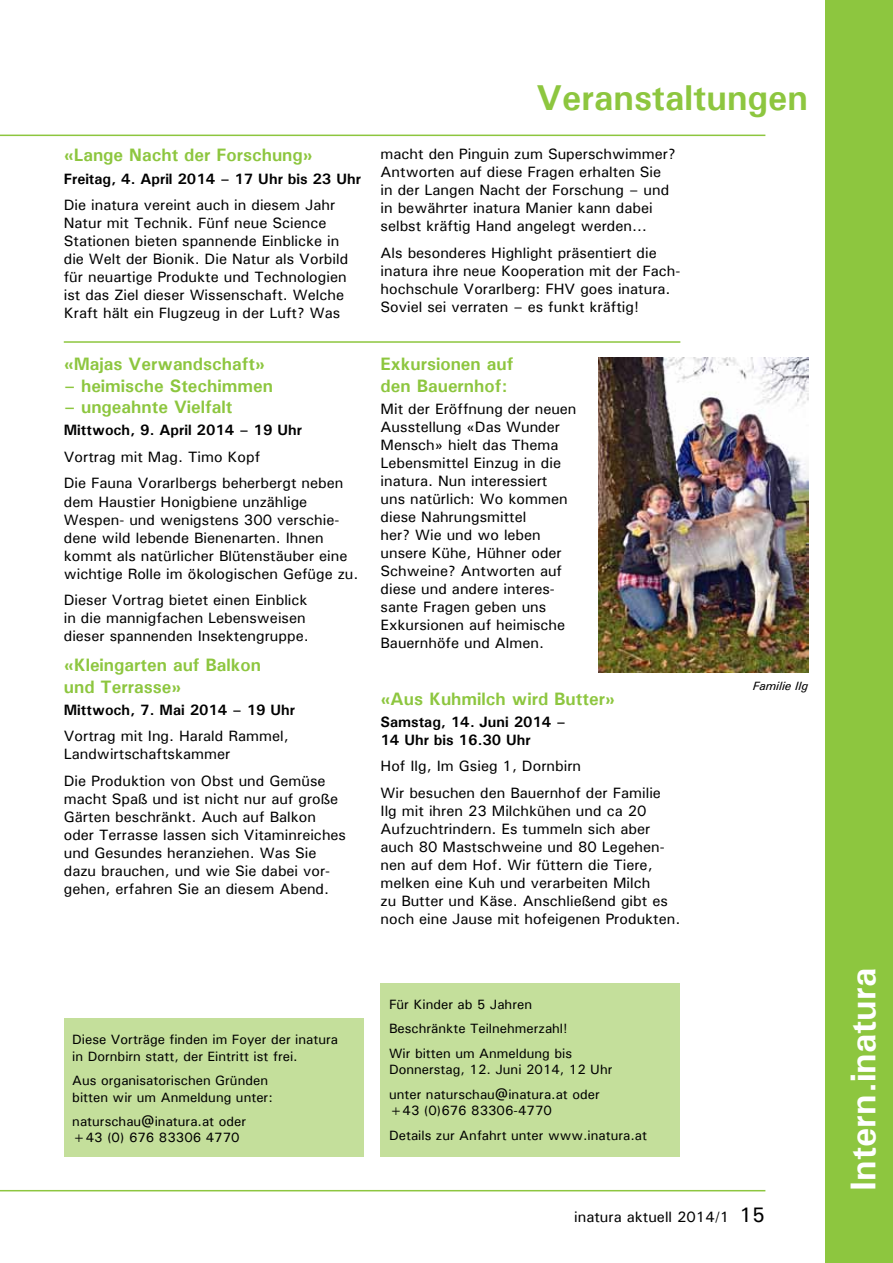
<style>
.page{position:relative;width:893px;height:1263px;background:#fff}
.page>*{position:absolute;margin:0;border:0;box-sizing:border-box;transform-origin:0 0}
.t1{font:700 36px "Univers";color:#8dc63f}
.t2{font:700 36px "Univers";color:#fff}
.t3{font:700 18px/21.6px "Univers";color:#8dc63f}
.t4{font:500 15px/18px "Univers";color:#000}
.t5{font:700 15px/18px "Univers";color:#000}
.t6{font:500 13.5px/24.8px "Univers";color:#000}
.t7{font:italic 500 12px "Univers";color:#000}
.s1{font-size:21px}
</style>
<div class="page">
<hr style="left:0;top:135px;width:765px;height:1px;background:#8dc63f">
<hr style="left:0;top:1190px;width:765px;height:1px;background:#8dc63f">
<div style="left:826px;top:0;width:67px;height:1263px;background:#8dc63f"></div>
<hr style="left:64px;top:341px;width:616px;height:2px;background:#8dc63f">
<div style="left:64px;top:1018px;width:300px;height:139px;background:#c4df9b"></div>
<div style="left:381px;top:983px;width:299px;height:174px;background:#c4df9b"></div>
<img style="left:598px;top:358px;width:210px;height:315px">
<p class="t3" style="left:64px;top:144px;width:251px">«Lange Nacht der Forschung»</p>
<p class="t5" style="left:64px;top:169px;width:299px">Freitag, 4. April 2014 – 17 Uhr bis 23 Uhr</p>
<p class="t4" style="left:64px;top:195px;width:286px">Die inatura vereint auch in diesem Jahr Natur mit Technik. Fünf neue Science Stationen bieten spannende Einblicke in die Welt der Bionik. Die Natur als Vorbild für neuartige Produkte und Technologien ist das Ziel dieser Wissenschaft. Welche Kraft hält ein Flugzeug in der Luft? Was</p>
<p class="t3" style="left:64px;top:353px;width:203px">«Majas Verwandschaft»</p>
<p class="t3" style="left:64px;top:374px;width:211px">– heimische Stechimmen</p>
<p class="t3" style="left:64px;top:396px;width:170px">– ungeahnte Vielfalt</p>
<p class="t5" style="left:64px;top:421px;width:240px">Mittwoch, 9. April 2014 – 19 Uhr</p>
<p class="t4" style="left:64px;top:443px;width:281px;line-height:26.5px">Vortrag mit Mag. Timo Kopf<br>Die Fauna Vorarlbergs beherbergt neben</p>
<p class="t4" style="left:64px;top:492px;width:296px">dem Haustier Honigbiene unzählige Wespen- und wenigstens 300 verschie&shy;dene wild lebende Bienenarten. Ihnen kommt als natürlicher Blütenstäuber eine wichtige Rolle im ökologischen Gefüge zu.</p>
<p class="t4" style="left:64px;top:590px;width:246px">Dieser Vortrag bietet einen Einblick in die mannigfachen Lebensweisen dieser spannenden Insektengruppe.</p>
<p class="t3" style="left:64px;top:654px;width:199px">«Kleingarten auf Balkon und Terrasse»</p>
<p class="t5" style="left:64px;top:700px;width:233px">Mittwoch, 7. Mai 2014 – 19 Uhr</p>
<p class="t4" style="left:64px;top:727px;width:226px">Vortrag mit Ing. Harald Rammel,<br>Landwirtschaftskammer</p>
<p class="t4" style="left:64px;top:771px;width:284px">Die Produktion von Obst und Gemüse macht Spaß und ist nicht nur auf große Gärten beschränkt. Auch auf Balkon oder Terrasse lassen sich Vitaminreiches und Gesundes heranziehen. Was Sie dazu brauchen, und wie Sie dabei vor&shy;gehen, erfahren Sie an diesem Abend.</p>
<h1 class="t1" style="left:536px;top:75px;width:273px">Veranstaltungen</h1>
<p class="t4" style="left:381px;top:145px;width:297px">macht den Pinguin zum Superschwimmer?<br>Antworten auf diese Fragen erhalten Sie in der Langen Nacht der Forschung – und in bewährter inatura Manier kann dabei selbst kräftig Hand angelegt werden…</p>
<p class="t4" style="left:381px;top:243px;width:301px">Als besonderes Highlight präsentiert die inatura ihre neue Kooperation mit der Fach&shy;hochschule Vorarlberg: FHV goes inatura.<br>Soviel sei verraten – es funkt kräftig!</p>
<p class="t3" style="left:381px;top:353px;width:134px">Exkursionen auf den Bauernhof:</p>
<p class="t4" style="left:381px;top:399px;width:197px">Mit der Eröffnung der neuen<br>Ausstellung «Das Wunder<br>Mensch» hielt das Thema<br>Lebensmittel Einzug in die inatura. Nun interessiert<br>uns natürlich: Wo kommen diese Nahrungsmittel<br>her? Wie und wo leben unsere Kühe, Hühner oder<br>Schweine? Antworten auf diese und andere interes&shy;sante Fragen geben uns<br>Exkursionen auf heimische<br>Bauernhöfe und Almen.</p>
<p class="t3" style="left:381px;top:687px;width:236px">«Aus Kuhmilch wird Butter»</p>
<p class="t5" style="left:381px;top:712px;width:187px">Samstag, 14. Juni 2014 –<br>14 Uhr bis 16.30 Uhr</p>
<p class="t4" style="left:381px;top:752px;width:282px;line-height:26.5px">Hof Ilg, Im Gsieg 1, Dornbirn<br>Wir besuchen den Bauernhof der Familie</p>
<p class="t4" style="left:381px;top:801px;width:301px">Ilg mit ihren 23 Milchkühen und ca 20<br>Aufzuchtrindern. Es tummeln sich aber auch 80 Mastschweine und 80 Legehen&shy;nen auf dem Hof. Wir füttern die Tiere, melken eine Kuh und verarbeiten Milch<br>zu Butter und Käse. Anschließend gibt es noch eine Jause mit hofeigenen Produkten.</p>
<p class="t7" style="left:753px;top:678px;width:57px">Familie Ilg</p>
<p class="t6" style="left:72px;top:1031px;width:267px;line-height:16.2px">Diese Vorträge finden im Foyer der inatura in Dornbirn statt, der Eintritt ist frei.</p>
<p class="t6" style="left:72px;top:1072px;width:202px;line-height:16.2px">Aus organisatorischen Gründen bitten wir um Anmeldung unter:</p>
<p class="t6" style="left:72px;top:1113px;width:175px;line-height:16.2px">naturschau@inatura.at oder +43 (0) 676 83306 4770</p>
<p class="t6" style="left:389px;top:991px;width:185px">Für Kinder ab 5 Jahren<br>Beschränkte Teilnehmerzahl!<br>Wir bitten um Anmeldung bis</p>
<p class="t6" style="left:389px;top:1057px;width:225px">Donnerstag, 12. Juni 2014, 12 Uhr unter naturschau@inatura.at oder</p>
<p class="t6" style="left:389px;top:1098px;width:260px">+43 (0)676 83306-4770<br>Details zur Anfahrt unter www.inatura.at</p>
<p class="t4" style="left:574px;top:1207px;width:193px">inatura aktuell 2014/1 <span class="s1">15</span></p>
<h1 class="t2" style="left:840px;top:1191px;width:224px;rotate:-90deg">Intern.inatura</h1>
</div>
